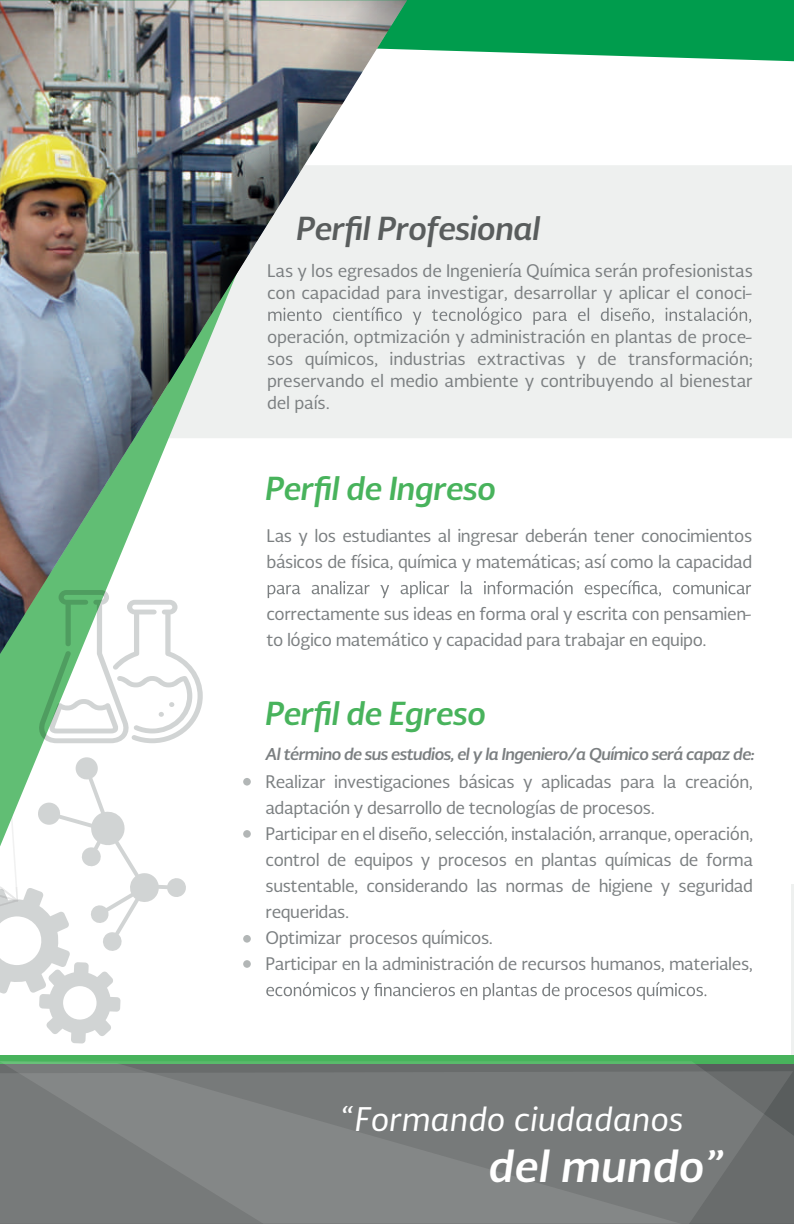
<style>
.page{position:relative;width:794px;height:1224px;background:#fff}
.page>*{position:absolute;margin:0;border:0;box-sizing:border-box;transform-origin:0 0}
.t1{font:italic 700 42.2px "Soberana Sans";color:#fff}
.t2{font:italic 31.8px "Soberana Sans";color:#fff}
.t3{font:italic 700 31px "Soberana Sans";letter-spacing:-.025em;color:#48b35c}
.t4{font:italic 700 31px "Soberana Sans";letter-spacing:-.025em;color:#595d5d}
.t5{font:17px/26px "Soberana Sans";letter-spacing:-.025em;color:#7b7f81}
.t6{font:italic 700 16px "Soberana Sans";letter-spacing:-.05em;color:#7b7f81}
</style>
<div class="page">
<div style="left:5px;top:165px;width:787px;height:273px;background:#eef0ef"></div>
<hr style="left:792px;top:884px;width:2px;height:180px;background:#eef0ef">
<div style="left:0;top:1055px;width:794px;height:8px;background:#48b35c"></div>
<svg style="left:0;top:1061px;width:700px;height:10px;fill:#696c6c"></svg>
<svg style="left:0;top:1071px;width:793px;height:153px;fill:#777a7a"></svg>
<svg style="left:407px;top:0;width:387px;height:62px;fill:#009c4d"></svg>
<img style="left:0;top:0;width:407px;height:599px">
<svg style="left:0;top:537px;width:203px;height:506px"></svg>
<div style="left:243px;top:778px;width:8px;height:8px;background:#b2b6b6;border-radius:50%"></div>
<div style="left:243px;top:830px;width:8px;height:8px;background:#b2b6b6;border-radius:50%"></div>
<div style="left:243px;top:960px;width:8px;height:8px;background:#b2b6b6;border-radius:50%"></div>
<div style="left:243px;top:935px;width:8px;height:8px;background:#b2b6b6;border-radius:50%"></div>
<svg style="left:268px;top:307px;width:483px;height:18px"></svg>
<svg style="left:268px;top:580px;width:483px;height:18px"></svg>
<svg style="left:266px;top:982px;width:440px;height:18px"></svg>
<h3 class="t4" style="left:296px;top:208px;width:246px">Perfil Profesional</h3>
<p class="t5" style="left:267px;top:259px;width:487px;line-height:22px">Las y los egresados de Ingeniería Química serán profesionistas con capacidad para investigar, desarrollar y aplicar el conoci-</p>
<p class="t5" style="left:267px;top:325px;width:487px;line-height:22px;text-align:justify">operación, optmización y administración en plantas de proce&shy;sos químicos, industrias extractivas y de transformación; preservando el medio ambiente y contribuyendo al bienestar del país.</p>
<h3 class="t3" style="left:265px;top:467px;width:232px">Perfil de Ingreso</h3>
<p class="t5" style="left:266px;top:522px;width:487px">Las y los estudiantes al ingresar deberán tener conocimientos básicos de física, química y matemáticas; así como la capacidad</p>
<p class="t5" style="left:266px;top:600px;width:486px">correctamente sus ideas en forma oral y escrita con pensamien&shy;to lógico matemático y capacidad para trabajar en equipo.</p>
<h3 class="t3" style="left:265px;top:692px;width:222px">Perfil de Egreso</h3>
<p class="t6" style="left:265px;top:743px;width:491px">Al término de sus estudios, el y la Ingeniero/a Químico será capaz de:</p>
<p class="t5" style="left:265px;top:768px;width:489px">Realizar investigaciones básicas y aplicadas para la creación, adaptación y desarrollo de tecnologías de procesos.<br>Participar en el diseño, selección, instalación, arranque, operación, control de equipos y procesos en plantas químicas de forma sustentable, considerando las normas de higiene y seguridad requeridas.<br>Optimizar procesos químicos.<br>Participar en la administración de recursos humanos, materiales,</p>
<h2 class="t2" style="left:340px;top:1098px;width:345px">“Formando ciudadanos</h2>
<h1 class="t1" style="left:489px;top:1138px;width:236px">del mundo”</h1>
</div>
